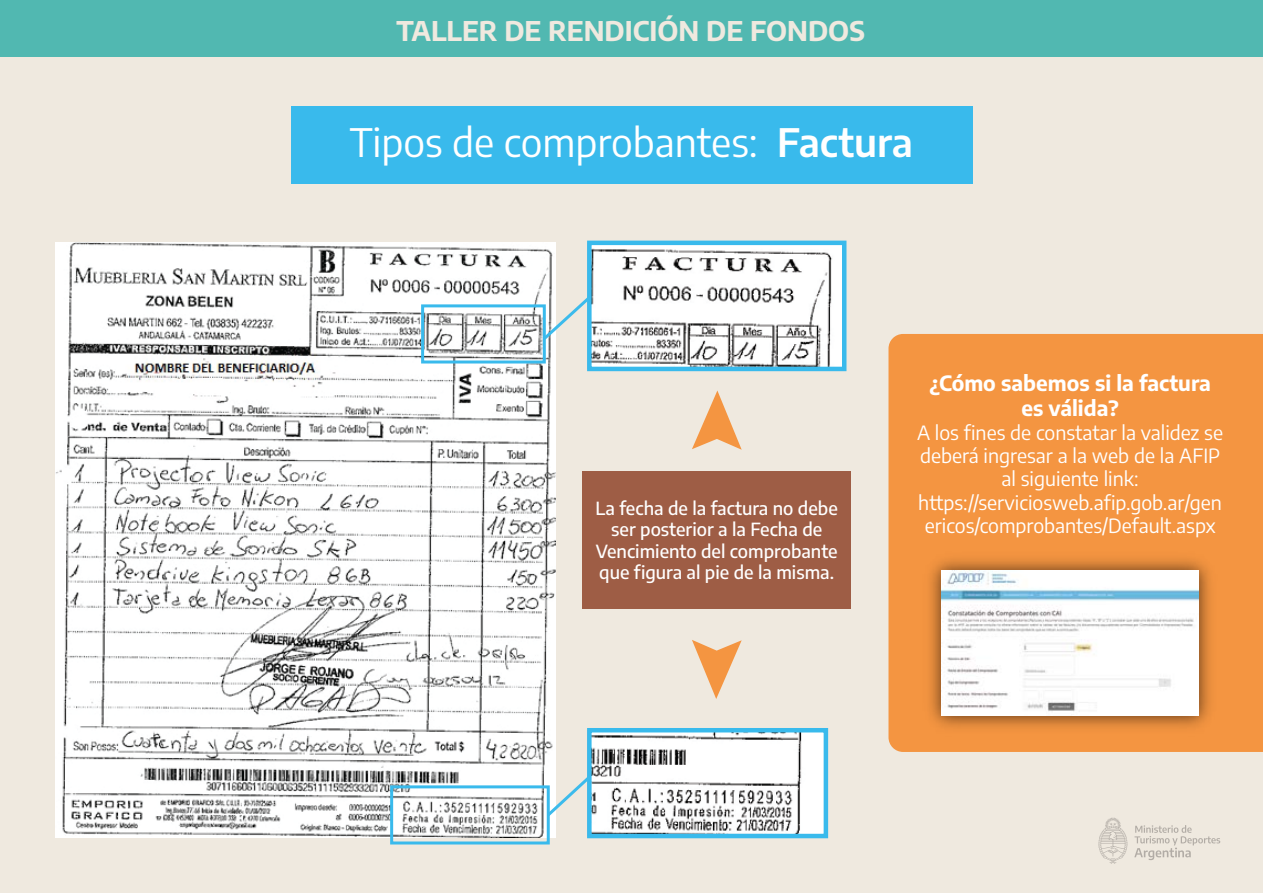
<style>
.page{position:relative;width:1263px;height:893px;background:#efe9df}
.page>*{position:absolute;margin:0;border:0;box-sizing:border-box;transform-origin:0 0}
.t1{font:39px "Encode Sans";color:#fff}
.t2{font:700 27px "Encode Sans";color:#efe9df}
.t3{font:700 21px/25.2px "Encode Sans";color:#fff;text-align:center}
.t4{font:19.5px/23.4px "Encode Sans";color:#fff;text-align:center}
.t5{font:500 18px/21.6px "Encode Sans";color:#fff;text-align:center}
.s1{font-weight:600}
</style>
<div class="page">
<div style="left:888px;top:334px;width:375px;height:418px;background:#f49541"></div>
<div style="left:0;top:0;width:1263px;height:56px;background:#51b8b1"></div>
<svg style="left:692px;top:390px;width:50px;height:60px"></svg>
<svg style="left:692px;top:640px;width:50px;height:59px"></svg>
<div style="left:291px;top:106px;width:681px;height:78px;background:#39baec"></div>
<img style="left:55px;top:243px;width:500px;height:594px">
<img style="left:592px;top:246px;width:249px;height:120px">
<img style="left:592px;top:733px;width:231px;height:100px">
<div style="left:421px;top:304px;width:125px;height:59px;border:3px solid #39baec"></div>
<div style="left:390px;top:785px;width:160px;height:59px;border:3px solid #39baec"></div>
<div style="left:587px;top:728px;width:241px;height:110px;border:4px solid #39baec"></div>
<div style="left:587px;top:241px;width:259px;height:130px;border:4px solid #39baec"></div>
<img style="left:919px;top:547px;width:302px;height:192px">
<img style="left:942px;top:570px;width:257px;height:146px">
<svg style="left:1134px;top:825px;width:86px;height:35px"></svg>
<svg style="left:1098px;top:817px;width:29px;height:47px"></svg>
<div style="left:583px;top:471px;width:268px;height:138px;background:#9e5d45"></div>
<svg style="left:540px;top:293px;width:54px;height:50px"></svg>
<svg style="left:544px;top:773px;width:50px;height:46px"></svg>
<h2 class="t2" style="left:396px;top:12px;width:470px">TALLER DE RENDICIÓN DE FONDOS</h2>
<h1 class="t1" style="left:350px;top:116px;width:565px">Tipos de comprobantes: <span class="s1">Factura</span></h1>
<p class="t5" style="left:595px;top:496px;width:244px">La fecha de la factura no debe ser posterior a la Fecha de<br>Vencimiento del comprobante que figura al pie de la misma.</p>
<p class="t3" style="left:929px;top:370px;width:283px">¿Cómo sabemos si la factura es válida?</p>
<p class="t4" style="left:917px;top:420px;width:308px">A los fines de constatar la validez se deberá ingresar a la web de la AFIP al siguiente link: https://serviciosweb.afip.gob.ar/gen ericos/comprobantes/Default.aspx</p>
</div>
